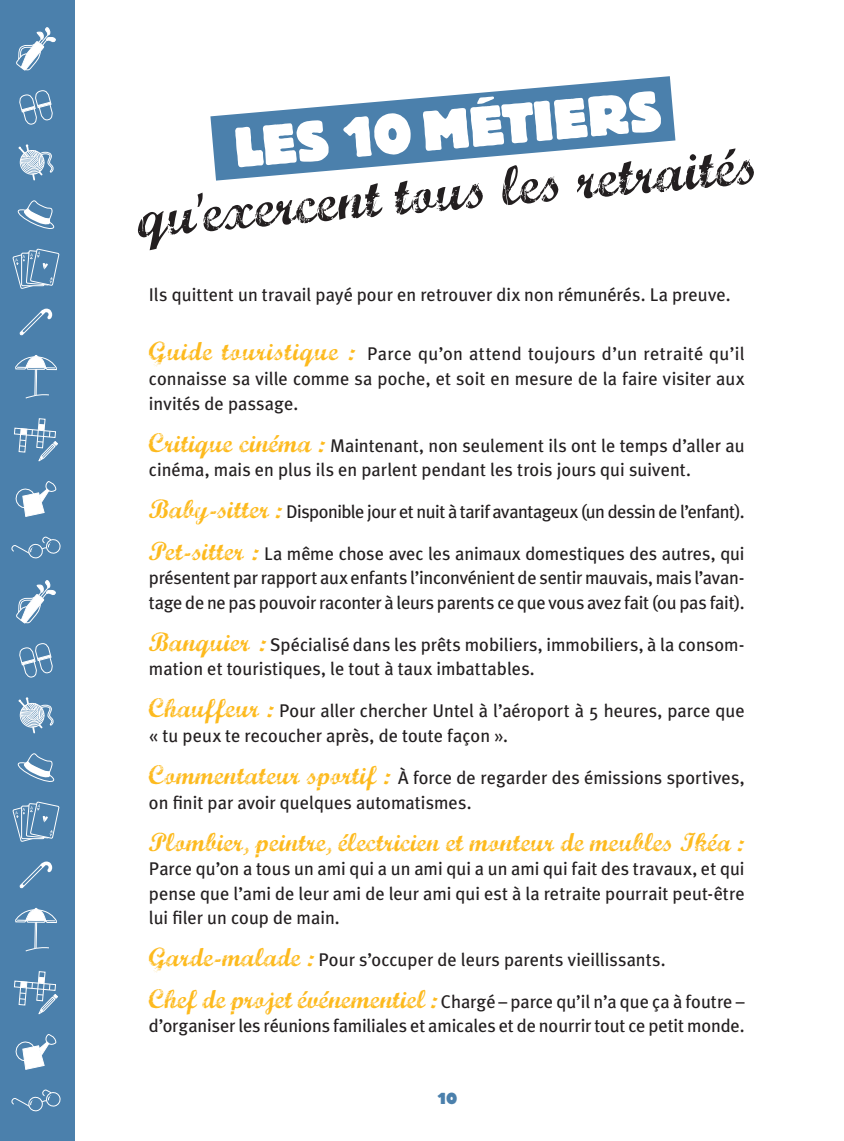
<style>
.page{position:relative;width:844px;height:1141px;background:#fff}
.page>*{position:absolute;margin:0;border:0;box-sizing:border-box;transform-origin:0 0}
.t1{font:56px "Marcelle Script";color:#231f20}
.t2{font:800 56px "Block BE";color:#fff}
.t3{font:26.25px "Marcelle Script";letter-spacing:.01em;color:#fdba1e}
.t4{font:18.38px/24.5px "Meta Plus";color:#231f20}
.t5{font:18.38px "Meta Plus";letter-spacing:-.03em;color:#231f20}
.t6{font:800 15.75px "Block BE";color:#4b80ac}
.s1{font-family:"Marcelle Script";font-size:26.25px;color:#fdba1e}
</style>
<div class="page">
<div style="left:0;top:0;width:74px;height:1141px;background:#4b80ac"></div>
<svg style="left:210px;top:76px;width:465px;height:105px;fill:#4b80ac"></svg>
<svg style="left:16px;top:27px;width:40px;height:44px"></svg>
<svg style="left:16px;top:580px;width:40px;height:44px"></svg>
<svg style="left:11px;top:536px;width:50px;height:23px"></svg>
<svg style="left:11px;top:1089px;width:50px;height:23px"></svg>
<svg style="left:19px;top:309px;width:33px;height:27px"></svg>
<svg style="left:19px;top:862px;width:33px;height:27px"></svg>
<svg style="left:19px;top:90px;width:34px;height:35px"></svg>
<svg style="left:19px;top:643px;width:34px;height:35px"></svg>
<svg style="left:13px;top:200px;width:47px;height:89px"></svg>
<svg style="left:13px;top:753px;width:47px;height:89px"></svg>
<svg style="left:15px;top:481px;width:41px;height:36px"></svg>
<svg style="left:15px;top:1034px;width:41px;height:36px"></svg>
<svg style="left:18px;top:144px;width:36px;height:37px"></svg>
<svg style="left:18px;top:697px;width:36px;height:37px"></svg>
<svg style="left:14px;top:418px;width:44px;height:44px"></svg>
<svg style="left:14px;top:971px;width:44px;height:44px"></svg>
<svg style="left:15px;top:355px;width:42px;height:44px"></svg>
<svg style="left:15px;top:907px;width:42px;height:45px"></svg>
<h1 class="t2" style="left:231px;top:117px;width:430px;rotate:-5deg">LES 10 MÉTIERS</h1>
<h1 class="t1" style="left:133px;top:179px;width:625px;rotate:-5deg">qu'exercent tous les retraités</h1>
<p class="t4" style="left:149px;top:282px;width:583px">Ils quittent un travail payé pour en retrouver dix non rémunérés. La preuve.</p>
<p class="t4" style="left:149px;top:341px;width:597px;text-align:justify"><span class="s1">Guide touristique :</span> Parce qu’on attend toujours d’un retraité qu’il connaisse sa ville comme sa poche, et soit en mesure de la faire visiter aux invités de passage.</p>
<p class="t4" style="left:149px;top:433px;width:597px"><span class="s1">Critique cinéma :</span> Maintenant, non seulement ils ont le temps d’aller au cinéma, mais en plus ils en parlent pendant les trois jours qui suivent.</p>
<p class="t5" style="left:149px;top:501px;width:597px"><span class="s1">Baby-sitter :</span> Disponible jour et nuit à tarif avantageux (un dessin de l’enfant).</p>
<p class="t4" style="left:149px;top:541px;width:597px;text-align:justify"><span class="s1">Pet-sitter :</span> La même chose avec les animaux domestiques des autres, qui présentent par rapport aux enfants l’inconvénient de sentir mauvais, mais l’avan&shy;tage de ne pas pouvoir raconter à leurs parents ce que vous avez fait (ou pas fait).</p>
<p class="t4" style="left:149px;top:632px;width:597px"><span class="s1">Banquier :</span> Spécialisé dans les prêts mobiliers, immobiliers, à la consom&shy;mation et touristiques, le tout à taux imbattables.</p>
<p class="t4" style="left:149px;top:698px;width:597px;line-height:25.2px"><span class="s1">Chauffeur :</span> Pour aller chercher Untel à l’aéroport à 5 heures, parce que « tu peux te recoucher après, de toute façon ».</p>
<p class="t4" style="left:149px;top:765px;width:597px"><span class="s1">Commentateur sportif :</span> À force de regarder des émissions sportives, on finit par avoir quelques automatismes.</p>
<h2 class="t3" style="left:149px;top:823px;width:597px">Plombier, peintre, électricien et monteur de meubles Ikéa :</h2>
<p class="t4" style="left:149px;top:856px;width:597px;text-align:justify">Parce qu’on a tous un ami qui a un ami qui a un ami qui fait des travaux, et qui pense que l’ami de leur ami de leur ami qui est à la retraite pourrait peut-être lui filer un coup de main.</p>
<p class="t4" style="left:149px;top:947px;width:518px"><span class="s1">Garde-malade :</span> Pour s’occuper de leurs parents vieillissants.</p>
<p class="t4" style="left:149px;top:989px;width:597px"><span class="s1">Chef de projet événementiel :</span> Chargé – parce qu’il n’a que ça à foutre – d’organiser les réunions familiales et amicales et de nourrir tout ce petit monde.</p>
<p class="t6" style="left:436px;top:1090px;width:22px">10</p>
</div>
